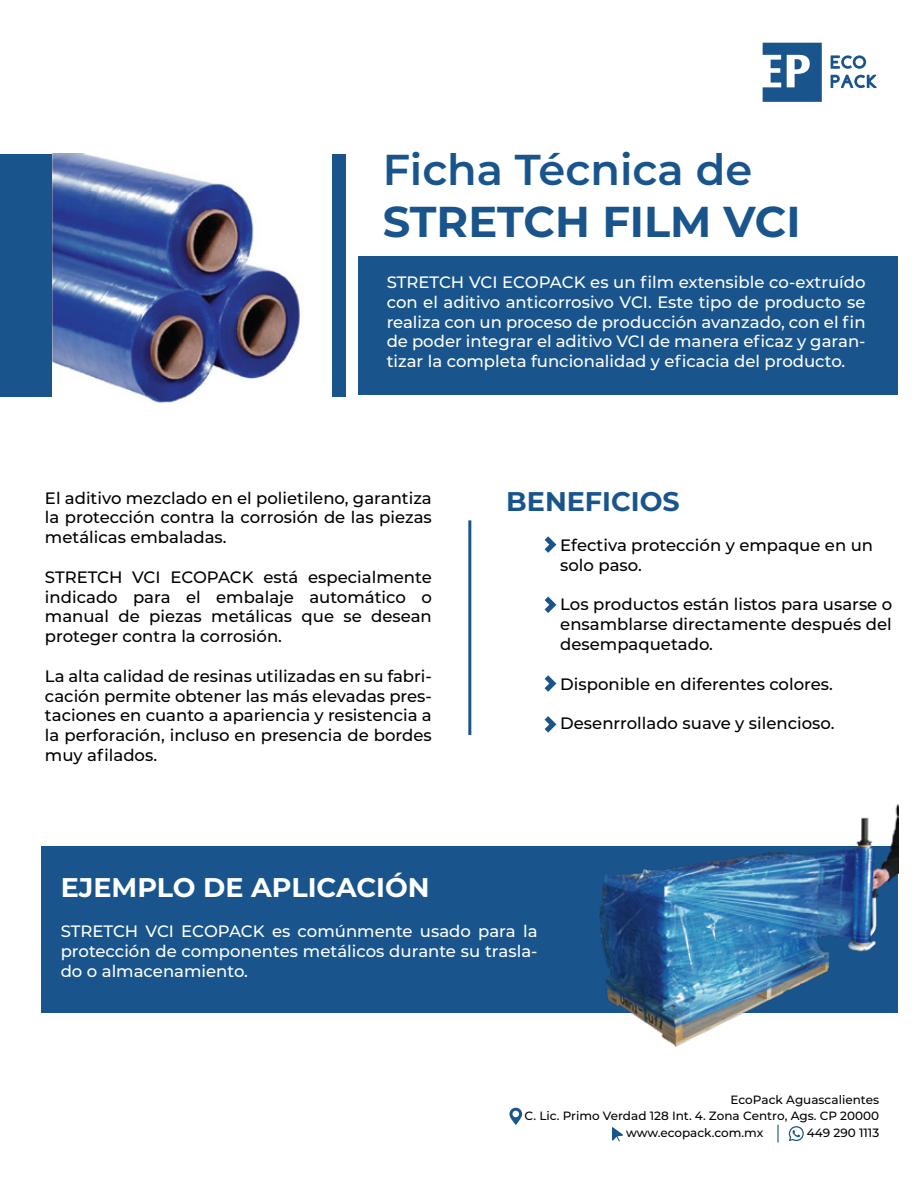
<style>
.page{position:relative;width:918px;height:1188px;background:#fff}
.page>*{position:absolute;margin:0;border:0;box-sizing:border-box;transform-origin:0 0}
.t1{font:600 43.2px "Montserrat";color:#19558c}
.t2{font:700 43.2px "Montserrat";color:#19558c}
.t3{font:700 27px "Montserrat";color:#fff}
.t4{font:700 27px "Montserrat";color:#19558c}
.t5{font:500 16.5px/19.8px "Montserrat";color:#000;text-align:justify}
.t6{font:500 16.5px/19.8px "Montserrat";color:#fff;text-align:justify}
.t7{font:500 12px/17px "Montserrat";color:#000}
</style>
<div class="page">
<div style="left:0;top:154px;width:345px;height:243px;background:#19558c"></div>
<svg style="left:831px;top:55px;width:35px;height:14px"></svg>
<svg style="left:831px;top:75px;width:46px;height:13px"></svg>
<svg style="left:763px;top:43px;width:59px;height:59px"></svg>
<div style="left:359px;top:256px;width:539px;height:139px;background:#19558c"></div>
<hr style="left:468px;top:520px;width:3px;height:215px;background:#19558c">
<div style="left:41px;top:847px;width:857px;height:166px;background:#19558c"></div>
<svg style="left:545px;top:536px;width:11px;height:17px"></svg>
<svg style="left:545px;top:597px;width:11px;height:16px"></svg>
<svg style="left:545px;top:675px;width:11px;height:17px"></svg>
<svg style="left:545px;top:716px;width:11px;height:17px"></svg>
<svg style="left:509px;top:1108px;width:13px;height:17px"></svg>
<svg style="left:612px;top:1127px;width:11px;height:14px"></svg>
<svg style="left:789px;top:1126px;width:15px;height:15px"></svg>
<svg style="left:777px;top:1125px;width:2px;height:18px"></svg>
<img style="left:53px;top:154px;width:278px;height:249px">
<img style="left:585px;top:804px;width:313px;height:243px">
<h1 class="t1" style="left:383px;top:139px;width:371px">Ficha Técnica de</h1>
<h1 class="t2" style="left:383px;top:191px;width:419px">STRETCH FILM VCI</h1>
<p class="t6" style="left:387px;top:272px;width:480px">STRETCH VCI ECOPACK es un film extensible co-extruído con el aditivo anticorrosivo VCI. Este tipo de producto se realiza con un proceso de producción avanzado, con el fin de poder integrar el aditivo VCI de manera eficaz y garan&shy;tizar la completa funcionalidad y eficacia del producto.</p>
<p class="t5" style="left:45px;top:487px;width:388px">El aditivo mezclado en el polietileno, garantiza la protección contra la corrosión de las piezas metálicas embaladas.</p>
<p class="t5" style="left:45px;top:566px;width:388px">STRETCH VCI ECOPACK está especialmente indicado para el embalaje automático o manual de piezas metálicas que se desean proteger contra la corrosión.</p>
<p class="t5" style="left:45px;top:665px;width:388px">La alta calidad de resinas utilizadas en su fabri&shy;cación permite obtener las más elevadas pres&shy;taciones en cuanto a apariencia y resistencia a la perforación, incluso en presencia de bordes muy afilados.</p>
<h2 class="t4" style="left:506px;top:482px;width:175px">BENEFICIOS</h2>
<p class="t5" style="left:560px;top:535px;width:314px">Efectiva protección y empaque en un solo paso.</p>
<p class="t5" style="left:560px;top:594px;width:334px">Los productos están listos para usarse o ensamblarse directamente después del desempaquetado.</p>
<p class="t5" style="left:560px;top:673px;width:274px">Disponible en diferentes colores.</p>
<p class="t5" style="left:560px;top:713px;width:276px">Desenrrollado suave y silencioso.</p>
<h2 class="t3" style="left:61px;top:868px;width:371px">EJEMPLO DE APLICACIÓN</h2>
<p class="t6" style="left:61px;top:921px;width:478px">STRETCH VCI ECOPACK es comúnmente usado para la protección de componentes metálicos durante su trasla&shy;do o almacenamiento.</p>
<p class="t7" style="left:730px;top:1091px;width:150px">EcoPack Aguascalientes</p>
<p class="t7" style="left:626px;top:1107px;width:255px;text-indent:-101px">C. Lic. Primo Verdad 128 Int. 4. Zona Centro, Ags. CP 20000 www.ecopack.com.mx</p>
<p class="t7" style="left:807px;top:1124px;width:74px">449 290 1113</p>
</div>
